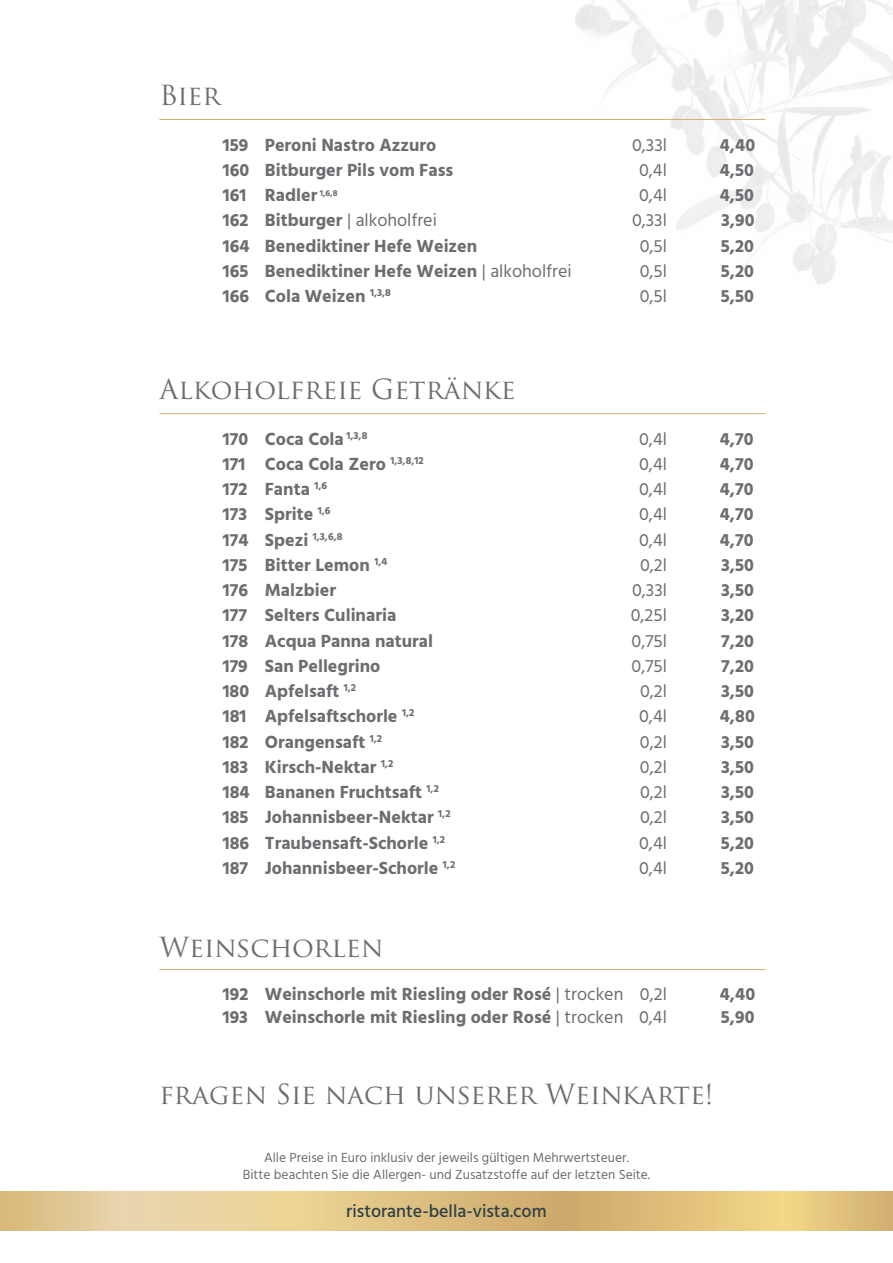
<style>
.page{position:relative;width:893px;height:1263px;background:#fff}
.page>*{position:absolute;margin:0;border:0;box-sizing:border-box;transform-origin:0 0}
.t1{font:27px "Trajan Pro";color:#6c6d70}
.t2{font:700 18px "Hind";color:#6c6d70}
.t3{font:18px "Hind";color:#6c6d70}
.t4{font:500 18px "Hind";color:#2e4046}
.t5{font:13.5px/16.5px "Hind";color:#6c6d70;text-align:center}
.s1{font-weight:400}
</style>
<div class="page">
<svg style="left:0;top:1192px;width:893px;height:39px;background:#e1c487"></svg>
<img style="left:576px;top:0;width:317px;height:285px">
<hr style="left:159px;top:119px;width:606px;height:1px;background:#d1af72">
<hr style="left:159px;top:413px;width:606px;height:1px;background:#d1af72">
<hr style="left:159px;top:969px;width:606px;height:1px;background:#d1af72">
<h1 class="t1" style="left:159px;top:78px;width:63px">Bier</h1>
<p class="t2" style="left:223px;top:134px;width:215px">159 Peroni Nastro Azzuro</p>
<p class="t3" style="left:632px;top:133px;width:36px">0,33l</p>
<p class="t2" style="left:720px;top:134px;width:37px">4,40</p>
<p class="t2" style="left:223px;top:159px;width:232px">160 Bitburger Pils vom Fass</p>
<p class="t3" style="left:639px;top:158px;width:29px">0,4l</p>
<p class="t2" style="left:720px;top:159px;width:36px">4,50</p>
<p class="t2" style="left:223px;top:184px;width:116px">161 Radler <sup>1,6,8</sup></p>
<p class="t3" style="left:639px;top:183px;width:29px">0,4l</p>
<p class="t2" style="left:720px;top:184px;width:36px">4,50</p>
<p class="t2" style="left:223px;top:210px;width:216px">162 Bitburger <span class="s1">| alkoholfrei</span></p>
<p class="t3" style="left:632px;top:208px;width:36px">0,33l</p>
<p class="t2" style="left:721px;top:210px;width:35px">3,90</p>
<p class="t2" style="left:223px;top:235px;width:256px">164 Benediktiner Hefe Weizen</p>
<p class="t3" style="left:640px;top:234px;width:29px">0,5l</p>
<p class="t2" style="left:721px;top:235px;width:35px">5,20</p>
<p class="t2" style="left:223px;top:260px;width:350px">165 Benediktiner Hefe Weizen <span class="s1">| alkoholfrei</span></p>
<p class="t3" style="left:640px;top:259px;width:29px">0,5l</p>
<p class="t2" style="left:721px;top:260px;width:35px">5,20</p>
<p class="t2" style="left:223px;top:285px;width:170px">166 Cola Weizen <sup>1,3,8</sup></p>
<p class="t3" style="left:640px;top:284px;width:29px">0,5l</p>
<p class="t2" style="left:721px;top:285px;width:35px">5,50</p>
<h1 class="t1" style="left:159px;top:372px;width:358px">Alkoholfreie Getränke</h1>
<p class="t2" style="left:223px;top:428px;width:146px">170 Coca Cola <sup>1,3,8</sup></p>
<p class="t3" style="left:639px;top:426px;width:29px">0,4l</p>
<p class="t2" style="left:720px;top:428px;width:35px">4,70</p>
<p class="t2" style="left:223px;top:453px;width:202px">171 Coca Cola Zero <sup>1,3,8,12</sup></p>
<p class="t3" style="left:639px;top:452px;width:29px">0,4l</p>
<p class="t2" style="left:720px;top:453px;width:35px">4,70</p>
<p class="t2" style="left:223px;top:478px;width:106px">172 Fanta <sup>1,6</sup></p>
<p class="t3" style="left:639px;top:477px;width:29px">0,4l</p>
<p class="t2" style="left:720px;top:478px;width:35px">4,70</p>
<p class="t2" style="left:223px;top:504px;width:109px">173 Sprite <sup>1,6</sup></p>
<p class="t3" style="left:639px;top:502px;width:29px">0,4l</p>
<p class="t2" style="left:720px;top:504px;width:35px">4,70</p>
<p class="t2" style="left:223px;top:529px;width:121px">174 Spezi <sup>1,3,6,8</sup></p>
<p class="t3" style="left:639px;top:528px;width:29px">0,4l</p>
<p class="t2" style="left:720px;top:529px;width:35px">4,70</p>
<p class="t2" style="left:223px;top:554px;width:166px">175 Bitter Lemon <sup>1,4</sup></p>
<p class="t3" style="left:640px;top:553px;width:28px">0,2l</p>
<p class="t2" style="left:721px;top:554px;width:34px">3,50</p>
<p class="t2" style="left:223px;top:579px;width:115px">176 Malzbier</p>
<p class="t3" style="left:632px;top:578px;width:36px">0,33l</p>
<p class="t2" style="left:721px;top:579px;width:34px">3,50</p>
<p class="t2" style="left:223px;top:605px;width:175px">177 Selters Culinaria</p>
<p class="t3" style="left:631px;top:603px;width:38px">0,25l</p>
<p class="t2" style="left:721px;top:605px;width:34px">3,20</p>
<p class="t2" style="left:223px;top:630px;width:212px">178 Acqua Panna natural</p>
<p class="t3" style="left:632px;top:629px;width:37px">0,75l</p>
<p class="t2" style="left:721px;top:630px;width:34px">7,20</p>
<p class="t2" style="left:223px;top:655px;width:159px">179 San Pellegrino</p>
<p class="t3" style="left:631px;top:654px;width:37px">0,75l</p>
<p class="t2" style="left:721px;top:655px;width:34px">7,20</p>
<p class="t2" style="left:223px;top:680px;width:135px">180 Apfelsaft <sup>1,2</sup></p>
<p class="t3" style="left:640px;top:679px;width:28px">0,2l</p>
<p class="t2" style="left:721px;top:680px;width:34px">3,50</p>
<p class="t2" style="left:223px;top:706px;width:193px">181 Apfelsaftschorle <sup>1,2</sup></p>
<p class="t3" style="left:639px;top:704px;width:29px">0,4l</p>
<p class="t2" style="left:720px;top:706px;width:37px">4,80</p>
<p class="t2" style="left:223px;top:731px;width:161px">182 Orangensaft <sup>1,2</sup></p>
<p class="t3" style="left:640px;top:730px;width:28px">0,2l</p>
<p class="t2" style="left:721px;top:731px;width:34px">3,50</p>
<p class="t2" style="left:223px;top:756px;width:172px">183 Kirsch-Nektar <sup>1,2</sup></p>
<p class="t3" style="left:640px;top:755px;width:28px">0,2l</p>
<p class="t2" style="left:721px;top:756px;width:34px">3,50</p>
<p class="t2" style="left:223px;top:781px;width:218px">184 Bananen Fruchtsaft <sup>1,2</sup></p>
<p class="t3" style="left:640px;top:780px;width:28px">0,2l</p>
<p class="t2" style="left:721px;top:781px;width:34px">3,50</p>
<p class="t2" style="left:223px;top:807px;width:229px">185 Johannisbeer-Nektar <sup>1,2</sup></p>
<p class="t3" style="left:640px;top:805px;width:28px">0,2l</p>
<p class="t2" style="left:721px;top:807px;width:34px">3,50</p>
<p class="t2" style="left:223px;top:832px;width:224px">186 Traubensaft-Schorle <sup>1,2</sup></p>
<p class="t3" style="left:639px;top:831px;width:29px">0,4l</p>
<p class="t2" style="left:721px;top:832px;width:35px">5,20</p>
<p class="t2" style="left:223px;top:857px;width:234px">187 Johannisbeer-Schorle <sup>1,2</sup></p>
<p class="t3" style="left:639px;top:856px;width:29px">0,4l</p>
<p class="t2" style="left:721px;top:857px;width:35px">5,20</p>
<h1 class="t1" style="left:159px;top:930px;width:225px">Weinschorlen</h1>
<p class="t2" style="left:223px;top:983px;width:445px">192 Weinschorle mit Riesling oder Rosé <span class="s1">| trocken 0,2l</span></p>
<p class="t2" style="left:720px;top:983px;width:37px">4,40</p>
<p class="t2" style="left:223px;top:1007px;width:445px">193 Weinschorle mit Riesling oder Rosé <span class="s1">| trocken 0,4l</span></p>
<p class="t2" style="left:721px;top:1007px;width:35px">5,90</p>
<h1 class="t1" style="left:159px;top:1077px;width:556px">fragen Sie nach unserer Weinkarte!</h1>
<p class="t5" style="left:243px;top:1150px;width:409px">Alle Preise in Euro inklusiv der jeweils gültigen Mehrwertsteuer.<br>Bitte beachten Sie die Allergen- und Zusatzstoffe auf der letzten Seite.</p>
<p class="t4" style="left:346px;top:1199px;width:202px">ristorante-bella-vista.com</p>
</div>
